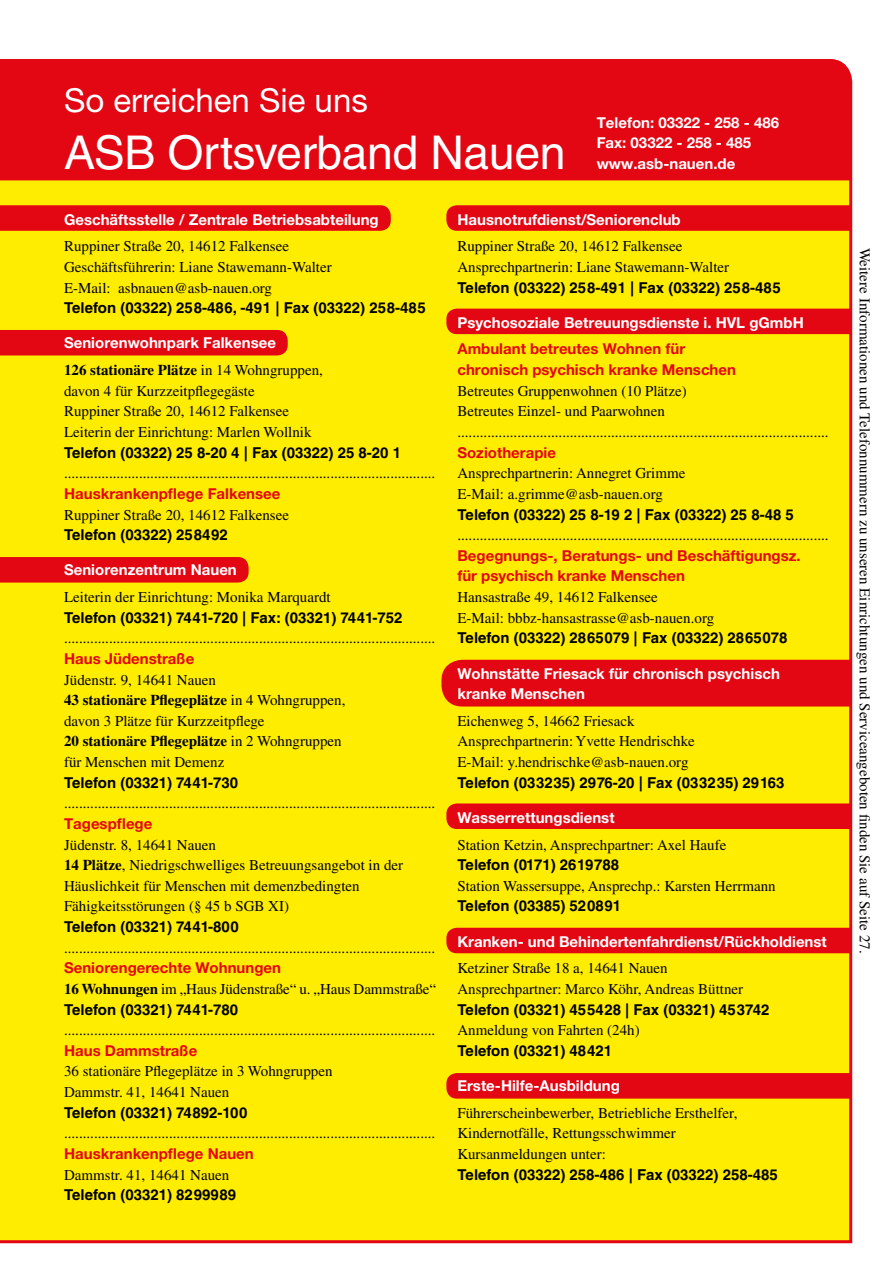
<style>
.page{position:relative;width:893px;height:1263px;background:#fff}
.page>*{position:absolute;margin:0;border:0;box-sizing:border-box;transform-origin:0 0}
.t1{font:46.5px "Helvetica LT Std";letter-spacing:-.01em;color:#fff}
.t2{font:33px "Helvetica Neue LT Std";color:#fff}
.t3{font:15px/20.7px "Times LT Std";color:#000}
.t4{font:700 15px "Helvetica LT Std";color:#000}
.t5{font:700 15px/20.7px "Helvetica Neue LT Pro";color:#fff}
.t6{font:700 15px/20.7px "Helvetica Neue LT Pro";color:#e30613}
.s1{font-weight:700}
</style>
<div class="page">
<div style="left:0;top:75px;width:853px;height:1169px;background:#ffed00"></div>
<div style="left:0;top:59px;width:851px;height:121px;background:#e30613"></div>
<svg style="left:0;top:205px;width:391px;height:26px;background:#e30b12"></svg>
<div style="left:0;top:330px;width:288px;height:25px;background:#e30613"></div>
<div style="left:0;top:557px;width:249px;height:25px;background:#e30613"></div>
<svg style="left:446px;top:205px;width:405px;height:26px;background:#e30b12"></svg>
<div style="left:446px;top:309px;width:405px;height:25px;background:#e30613"></div>
<div style="left:441px;top:660px;width:410px;height:46px;background:#e30613"></div>
<div style="left:446px;top:803px;width:405px;height:26px;background:#e30613"></div>
<div style="left:446px;top:928px;width:405px;height:25px;background:#e30613"></div>
<div style="left:446px;top:1073px;width:405px;height:25px;background:#e30613"></div>
<h2 class="t2" style="left:64px;top:81px;width:305px">So erreichen Sie uns</h2>
<h1 class="t1" style="left:64px;top:126px;width:503px">ASB Ortsverband Nauen</h1>
<p class="t5" style="left:597px;top:112px;width:184px">Telefon: 03322 - 258 - 486<br>Fax: 03322 - 258 - 485 www.asb-nauen.de</p>
<p class="t5" style="left:64px;top:209px;width:316px">Geschäftsstelle / Zentrale Betriebsabteilung</p>
<p class="t3" style="left:64px;top:236px;width:269px">Ruppiner Straße 20, 14612 Falkensee<br>Geschäftsführerin: Liane Stawemann-Walter<br>E-Mail: asbnauen@asb-nauen.org</p>
<p class="t4" style="left:64px;top:299px;width:363px">Telefon (03322) 258-486, -491 | Fax (03322) 258-485</p>
<p class="t5" style="left:64px;top:332px;width:213px">Seniorenwohnpark Falkensee</p>
<p class="t3" style="left:64px;top:360px;width:260px"><span class="s1">126 stationäre Plätze</span> in 14 Wohngruppen, davon 4 für Kurzzeitpflegegäste<br>Ruppiner Straße 20, 14612 Falkensee Leiterin der Einrichtung: Marlen Wollnik</p>
<p class="t4" style="left:64px;top:443px;width:339px">Telefon (03322) 25 8-20 4 | Fax (03322) 25 8-20 1</p>
<p class="t3" style="left:64px;top:463px;width:373px">...................................................................................................</p>
<p class="t6" style="left:64px;top:483px;width:218px">Hauskrankenpflege Falkensee</p>
<p class="t3" style="left:64px;top:504px;width:227px">Ruppiner Straße 20, 14612 Falkensee</p>
<p class="t4" style="left:64px;top:526px;width:165px">Telefon (03322) 258492</p>
<p class="t5" style="left:64px;top:559px;width:174px">Seniorenzentrum Nauen</p>
<p class="t3" style="left:64px;top:586px;width:268px">Leiterin der Einrichtung: Monika Marquardt</p>
<p class="t4" style="left:64px;top:608px;width:340px">Telefon (03321) 7441-720 | Fax: (03321) 7441-752</p>
<p class="t3" style="left:64px;top:628px;width:373px">...................................................................................................</p>
<p class="t6" style="left:64px;top:648px;width:132px">Haus Jüdenstraße</p>
<p class="t3" style="left:64px;top:669px;width:283px">Jüdenstr. 9, 14641 Nauen<br><span class="s1">43 stationäre Pflegeplätze</span> in 4 Wohngruppen, davon 3 Plätze für Kurzzeitpflege<br><span class="s1">20 stationäre Pflegeplätze</span> in 2 Wohngruppen für Menschen mit Demenz</p>
<p class="t4" style="left:64px;top:773px;width:176px">Telefon (03321) 7441-730</p>
<p class="t3" style="left:64px;top:793px;width:373px">...................................................................................................</p>
<p class="t6" style="left:64px;top:813px;width:90px">Tagespflege</p>
<p class="t3" style="left:64px;top:834px;width:341px">Jüdenstr. 8, 14641 Nauen<br><span class="s1">14 Plätze</span>, Niedrigschwelliges Betreuungsangebot in der Häuslichkeit für Menschen mit demenzbedingten Fähigkeitsstörungen (§ 45 b SGB XI)</p>
<p class="t4" style="left:64px;top:918px;width:176px">Telefon (03321) 7441-800</p>
<p class="t3" style="left:64px;top:937px;width:373px">...................................................................................................</p>
<p class="t6" style="left:64px;top:957px;width:218px">Seniorengerechte Wohnungen</p>
<p class="t3" style="left:64px;top:978px;width:374px"><span class="s1">16 Wohnungen</span> im „Haus Jüdenstraße“ u. „Haus Dammstraße“</p>
<p class="t4" style="left:64px;top:1000px;width:176px">Telefon (03321) 7441-780</p>
<p class="t3" style="left:64px;top:1020px;width:373px">...................................................................................................</p>
<p class="t6" style="left:64px;top:1040px;width:135px">Haus Dammstraße</p>
<p class="t3" style="left:64px;top:1061px;width:270px">36 stationäre Pflegeplätze in 3 Wohngruppen<br>Dammstr. 41, 14641 Nauen</p>
<p class="t4" style="left:64px;top:1103px;width:185px">Telefon (03321) 74892-100</p>
<p class="t3" style="left:64px;top:1123px;width:373px">...................................................................................................</p>
<p class="t6" style="left:64px;top:1143px;width:191px">Hauskrankenpflege Nauen</p>
<p class="t3" style="left:64px;top:1164px;width:167px">Dammstr. 41, 14641 Nauen</p>
<p class="t4" style="left:64px;top:1186px;width:174px">Telefon (03321) 8299989</p>
<p class="t5" style="left:457px;top:209px;width:225px">Hausnotrufdienst/Seniorenclub</p>
<p class="t3" style="left:457px;top:236px;width:273px">Ruppiner Straße 20, 14612 Falkensee<br>Ansprechpartnerin: Liane Stawemann-Walter</p>
<p class="t4" style="left:457px;top:278px;width:325px">Telefon (03322) 258-491 | Fax (03322) 258-485</p>
<p class="t5" style="left:457px;top:312px;width:348px">Psychosoziale Betreuungsdienste i. HVL gGmbH</p>
<p class="t6" style="left:457px;top:338px;width:280px">Ambulant betreutes Wohnen für chronisch psychisch kranke Menschen</p>
<p class="t3" style="left:457px;top:380px;width:373px">Betreutes Gruppenwohnen (10 Plätze)<br>Betreutes Einzel- und Paarwohnen ...................................................................................................</p>
<p class="t6" style="left:457px;top:442px;width:100px">Soziotherapie</p>
<p class="t3" style="left:457px;top:463px;width:230px">Ansprechpartnerin: Annegret Grimme<br>E-Mail: a.grimme@asb-nauen.org</p>
<p class="t4" style="left:457px;top:505px;width:338px">Telefon (03322) 25 8-19 2 | Fax (03322) 25 8-48 5</p>
<p class="t3" style="left:457px;top:525px;width:373px">...................................................................................................</p>
<p class="t6" style="left:457px;top:545px;width:345px">Begegnungs-, Beratungs- und Beschäftigungsz. für psychisch kranke Menschen</p>
<p class="t3" style="left:457px;top:586px;width:258px">Hansastraße 49, 14612 Falkensee<br>E-Mail: bbbz-hansastrasse@asb-nauen.org</p>
<p class="t4" style="left:457px;top:629px;width:332px">Telefon (03322) 2865079 | Fax (03322) 2865078</p>
<p class="t5" style="left:457px;top:662px;width:324px">Wohnstätte Friesack für chronisch psychisch kranke Menschen</p>
<p class="t3" style="left:457px;top:710px;width:239px">Eichenweg 5, 14662 Friesack<br>Ansprechpartnerin: Yvette Hendrischke<br>E-Mail: y.hendrischke@asb-nauen.org</p>
<p class="t4" style="left:457px;top:773px;width:329px">Telefon (033235) 2976-20 | Fax (033235) 29163</p>
<p class="t5" style="left:457px;top:807px;width:159px">Wasserrettungsdienst</p>
<p class="t3" style="left:457px;top:834px;width:270px">Station Ketzin, Ansprechpartner: Axel Haufe</p>
<p class="t4" style="left:457px;top:856px;width:163px">Telefon (0171) 2619788</p>
<p class="t3" style="left:457px;top:875px;width:320px">Station Wassersuppe, Ansprechp.: Karsten Herrmann</p>
<p class="t4" style="left:457px;top:897px;width:165px">Telefon (03385) 520891</p>
<p class="t5" style="left:457px;top:931px;width:371px">Kranken- und Behindertenfahrdienst/Rückholdienst</p>
<p class="t3" style="left:457px;top:958px;width:287px">Ketziner Straße 18 a, 14641 Nauen<br>Ansprechpartner: Marco Köhr, Andreas Büttner</p>
<p class="t4" style="left:457px;top:1000px;width:314px">Telefon (03321) 455428 | Fax (03321) 453742</p>
<p class="t3" style="left:457px;top:1020px;width:184px">Anmeldung von Fahrten (24h)</p>
<p class="t4" style="left:457px;top:1041px;width:156px">Telefon (03321) 48421</p>
<p class="t5" style="left:457px;top:1075px;width:164px">Erste-Hilfe-Ausbildung</p>
<p class="t3" style="left:457px;top:1102px;width:282px">Führerscheinbewerber, Betriebliche Ersthelfer,<br>Kindernotfälle, Rettungsschwimmer<br>Kursanmeldungen unter:</p>
<p class="t4" style="left:457px;top:1165px;width:322px">Telefon (03322) 258-486 | Fax (03322) 258-485</p>
<p class="t3" style="left:875px;top:247px;width:707px;rotate:90deg">Weitere Informationen und Telefonnummern zu unseren Einrichtungen und Serviceangeboten finden Sie auf Seite 27.</p>
</div>
